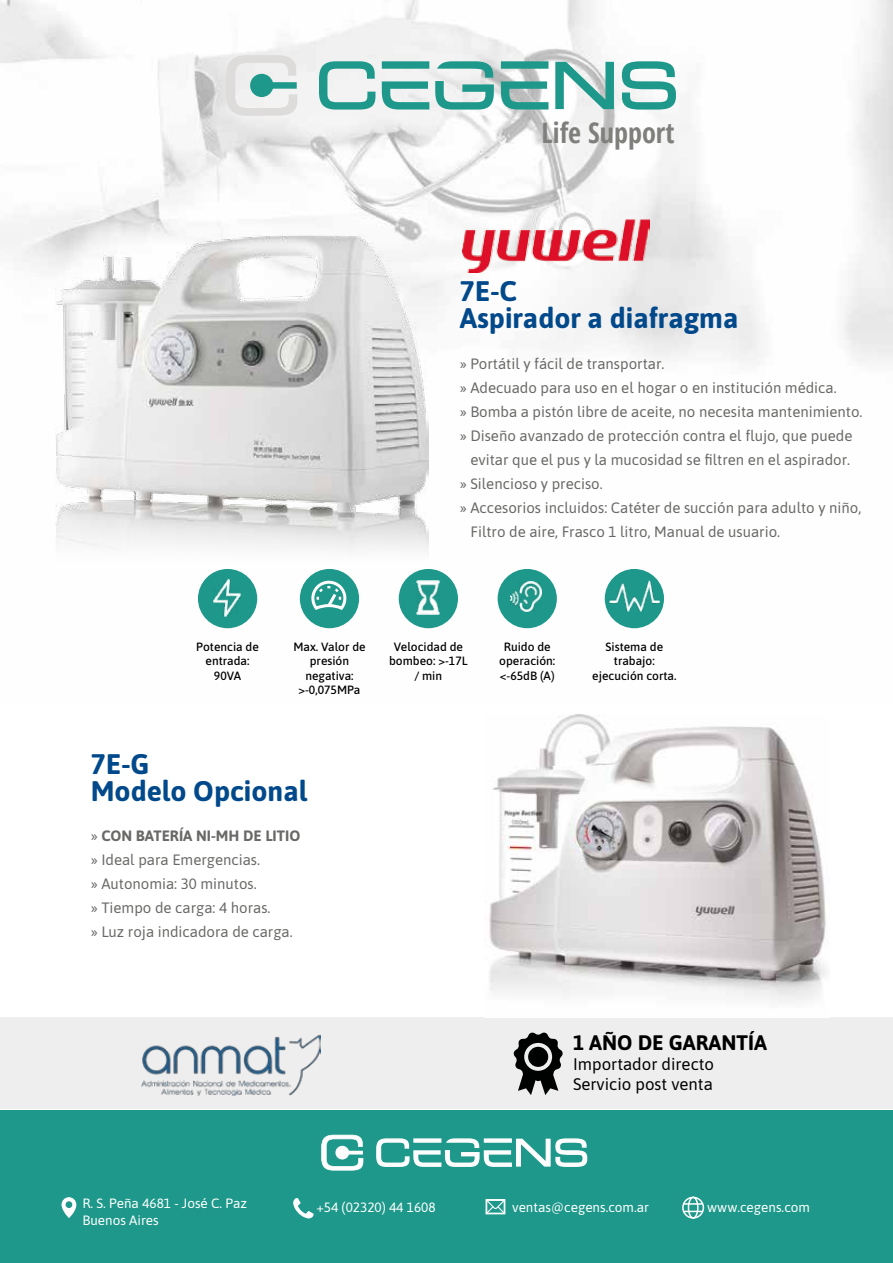
<style>
.page{position:relative;width:893px;height:1263px;background:#fff}
.page>*{position:absolute;margin:0;border:0;box-sizing:border-box;transform-origin:0 0}
.t1{font:700 28.35px/27px "Asap";color:#01498a}
.t2{font:700 28.2px "Open Sans Condensed";color:#7f7f7c}
.t3{font:700 21px "Asap";color:#000}
.t4{font:16.8px/20.1px "Asap";color:#000}
.t5{font:15px/24px "Asap";color:#696967}
.t6{font:13.5px/16.2px "Asap";color:#fff}
.t7{font:500 12px/14.4px "Asap";color:#000;text-align:center}
.s1{font-weight:700}
</style>
<div class="page">
<img style="left:0;top:0;width:893px;height:629px">
<div style="left:0;top:1017px;width:893px;height:92px;background:#eee"></div>
<img style="left:142px;top:1034px;width:179px;height:62px">
<div style="left:0;top:1110px;width:893px;height:153px;background:#1d988a"></div>
<svg style="left:321px;top:1135px;width:42px;height:35px"></svg>
<svg style="left:376px;top:1138px;width:211px;height:29px"></svg>
<svg style="left:226px;top:55px;width:71px;height:61px"></svg>
<svg style="left:319px;top:61px;width:56px;height:49px"></svg>
<svg style="left:555px;top:62px;width:59px;height:47px"></svg>
<svg style="left:622px;top:61px;width:54px;height:49px"></svg>
<svg style="left:435px;top:61px;width:59px;height:49px"></svg>
<svg style="left:382px;top:81px;width:47px;height:29px"></svg>
<svg style="left:382px;top:61px;width:47px;height:8px"></svg>
<svg style="left:501px;top:81px;width:47px;height:29px"></svg>
<svg style="left:501px;top:61px;width:47px;height:8px"></svg>
<svg style="left:513px;top:1032px;width:50px;height:63px"></svg>
<svg style="left:488px;top:1202px;width:15px;height:10px"></svg>
<div style="left:486px;top:1199px;width:19px;height:15px;border:1px solid #fbfbfb"></div>
<svg style="left:62px;top:1197px;width:14px;height:21px"></svg>
<div style="left:682px;top:1197px;width:22px;height:22px;border:2px solid #fff;border-radius:50%"></div>
<div style="left:688px;top:1197px;width:11px;height:22px;border:2px solid #fff;border-radius:50%"></div>
<hr style="left:683px;top:1203px;width:20px;height:2px;background:#fff">
<svg style="left:683px;top:1211px;width:20px;height:1px"></svg>
<svg style="left:293px;top:1198px;width:21px;height:20px"></svg>
<img style="left:463px;top:220px;width:187px;height:52px">
<div style="left:198px;top:569px;width:59px;height:59px;background:#1d988a;border-radius:50%"></div>
<div style="left:300px;top:569px;width:59px;height:59px;background:#1d988a;border-radius:50%"></div>
<div style="left:399px;top:569px;width:59px;height:59px;background:#1d988a;border-radius:50%"></div>
<div style="left:498px;top:569px;width:59px;height:59px;background:#1d988a;border-radius:50%"></div>
<div style="left:605px;top:569px;width:59px;height:59px;background:#1d988a;border-radius:50%"></div>
<svg style="left:311px;top:580px;width:36px;height:30px"></svg>
<img style="left:510px;top:581px;width:31px;height:31px">
<img style="left:213px;top:580px;width:28px;height:36px">
<img style="left:416px;top:581px;width:23px;height:33px">
<img style="left:610px;top:580px;width:49px;height:31px">
<img style="left:56px;top:234px;width:372px;height:327px">
<img style="left:489px;top:714px;width:340px;height:288px">
<h2 class="t2" style="left:541px;top:113px;width:135px">Life Support</h2>
<h1 class="t1" style="left:460px;top:277px;width:280px">7E-C<br>Aspirador a diafragma</h1>
<p class="t5" style="left:460px;top:350px;width:206px">» Portátil y fácil de transportar.</p>
<p class="t5" style="left:460px;top:374px;width:378px">» Adecuado para uso en el hogar o en institución médica.</p>
<p class="t5" style="left:460px;top:398px;width:404px">» Bomba a pistón libre de aceite, no necesita mantenimiento.</p>
<p class="t5" style="left:460px;top:422px;width:394px">» Diseño avanzado de protección contra el flujo, que puede</p>
<p class="t5" style="left:470px;top:446px;width:381px">evitar que el pus y la mucosidad se filtren en el aspirador.</p>
<p class="t5" style="left:460px;top:470px;width:145px">» Silencioso y preciso.</p>
<p class="t5" style="left:460px;top:494px;width:403px">» Accesorios incluidos: Catéter de succión para adulto y niño,</p>
<p class="t5" style="left:470px;top:518px;width:311px">Filtro de aire, Frasco 1 litro, Manual de usuario.</p>
<p class="t7" style="left:196px;top:639px;width:64px">Potencia de entrada:<br>90VA</p>
<p class="t7" style="left:293px;top:639px;width:74px">Max. Valor de presión negativa: &gt;-0,075MPa</p>
<p class="t7" style="left:389px;top:639px;width:80px">Velocidad de bombeo: &gt;-17L / min</p>
<p class="t7" style="left:499px;top:639px;width:57px">Ruido de operación: &lt;-65dB (A)</p>
<p class="t7" style="left:592px;top:639px;width:86px">Sistema de trabajo: ejecución corta.</p>
<h1 class="t1" style="left:91px;top:749px;width:218px">7E-G<br>Modelo Opcional</h1>
<p class="t5" style="left:91px;top:823px;width:211px">» <span class="s1">CON BATERÍA NI-MH DE LITIO </span>» Ideal para Emergencias.<br>» Autonomia: 30 minutos.<br>» Tiempo de carga: 4 horas.<br>» Luz roja indicadora de carga.</p>
<h3 class="t3" style="left:573px;top:1027px;width:195px">1 AÑO DE GARANTÍA</h3>
<p class="t4" style="left:573px;top:1053px;width:143px">Importador directo<br>Servicio post venta</p>
<p class="t6" style="left:82px;top:1195px;width:166px">R. S. Peña 4681 - José C. Paz<br>Buenos Aires</p>
<p class="t6" style="left:316px;top:1198px;width:121px">+54 (02320) 44 1608</p>
<p class="t6" style="left:512px;top:1198px;width:138px">ventas@cegens.com.ar</p>
<p class="t6" style="left:707px;top:1198px;width:104px">www.cegens.com</p>
</div>
